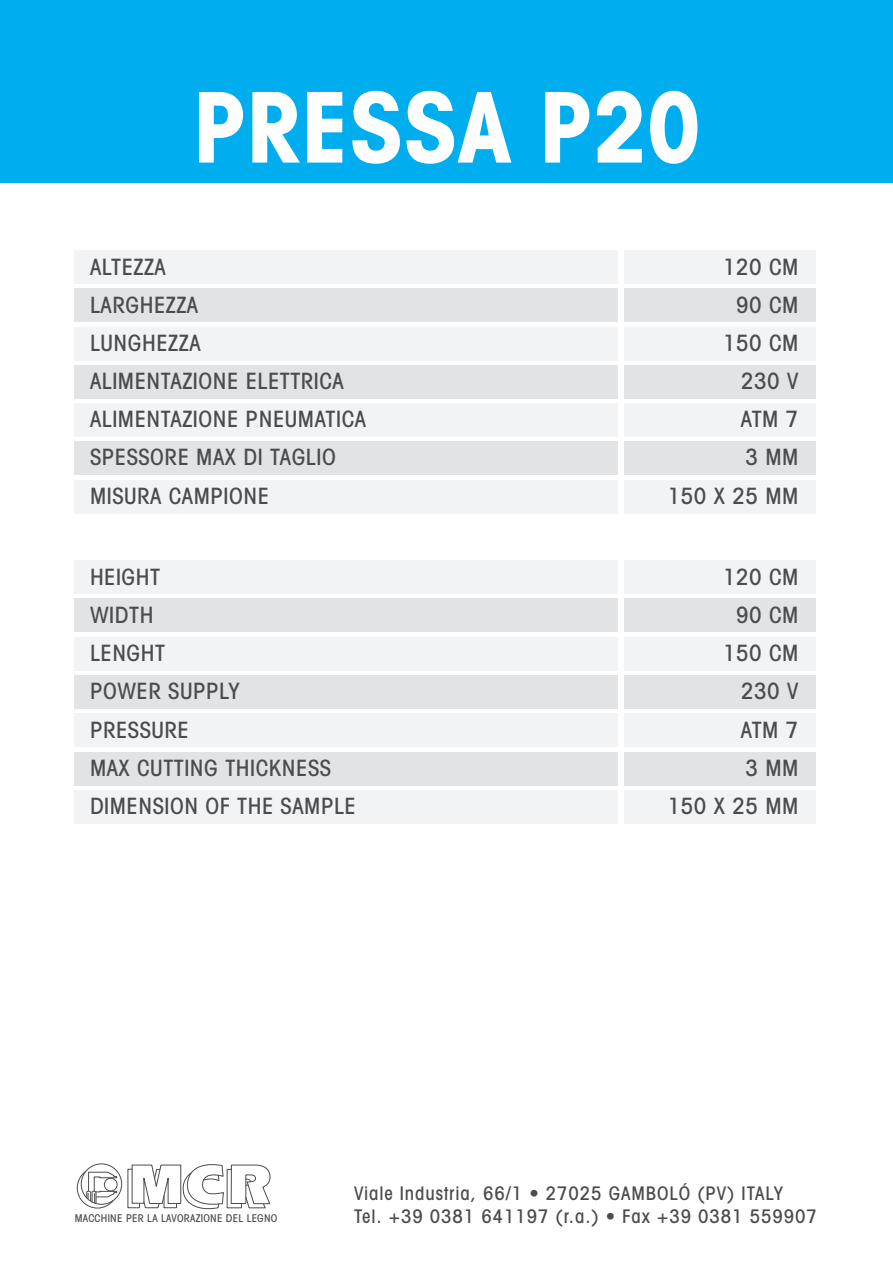
<style>
.page{position:relative;width:893px;height:1263px;background:#fff}
.page>*{position:absolute;margin:0;border:0;box-sizing:border-box;transform-origin:0 0}
.t1{font:700 condensed 97.5px "Avant Garde";color:#fff}
.t2{font:500 condensed 22.5px/38.1px "Avant Garde";letter-spacing:.025em;color:#4b4c4d}
.t3{font:500 condensed 18.75px/22.5px "Avant Garde";letter-spacing:.05em;color:#4b4c4d}
.t4{font:500 condensed 10.8px "Avant Garde";letter-spacing:.025em;color:#4b4c4d}
</style>
<div class="page">
<div style="left:74px;top:250px;width:543px;height:34px;background:#f2f3f4"></div>
<div style="left:74px;top:289px;width:543px;height:33px;background:#e2e3e5"></div>
<div style="left:74px;top:327px;width:543px;height:33px;background:#f2f3f4"></div>
<div style="left:74px;top:365px;width:543px;height:33px;background:#e2e3e5"></div>
<div style="left:74px;top:403px;width:543px;height:34px;background:#f2f3f4"></div>
<div style="left:74px;top:442px;width:543px;height:33px;background:#e2e3e5"></div>
<div style="left:74px;top:480px;width:543px;height:33px;background:#f2f3f4"></div>
<div style="left:624px;top:250px;width:192px;height:34px;background:#f2f3f4"></div>
<div style="left:624px;top:289px;width:192px;height:33px;background:#e2e3e5"></div>
<div style="left:624px;top:327px;width:192px;height:33px;background:#f2f3f4"></div>
<div style="left:624px;top:365px;width:192px;height:33px;background:#e2e3e5"></div>
<div style="left:624px;top:403px;width:192px;height:34px;background:#f2f3f4"></div>
<div style="left:624px;top:442px;width:192px;height:33px;background:#e2e3e5"></div>
<div style="left:624px;top:480px;width:192px;height:33px;background:#f2f3f4"></div>
<div style="left:74px;top:560px;width:543px;height:34px;background:#f2f3f4"></div>
<div style="left:74px;top:599px;width:543px;height:33px;background:#e2e3e5"></div>
<div style="left:74px;top:637px;width:543px;height:33px;background:#f2f3f4"></div>
<div style="left:74px;top:675px;width:543px;height:34px;background:#e2e3e5"></div>
<div style="left:74px;top:714px;width:543px;height:33px;background:#f2f3f4"></div>
<div style="left:74px;top:752px;width:543px;height:33px;background:#e2e3e5"></div>
<div style="left:74px;top:790px;width:543px;height:33px;background:#f2f3f4"></div>
<div style="left:624px;top:560px;width:192px;height:34px;background:#f2f3f4"></div>
<div style="left:624px;top:599px;width:192px;height:33px;background:#e2e3e5"></div>
<div style="left:624px;top:637px;width:192px;height:33px;background:#f2f3f4"></div>
<div style="left:624px;top:675px;width:192px;height:34px;background:#e2e3e5"></div>
<div style="left:624px;top:714px;width:192px;height:33px;background:#f2f3f4"></div>
<div style="left:624px;top:752px;width:192px;height:33px;background:#e2e3e5"></div>
<div style="left:624px;top:790px;width:192px;height:33px;background:#f2f3f4"></div>
<div style="left:0;top:0;width:893px;height:182px;background:#00aeef"></div>
<div style="left:81px;top:1163px;width:41px;height:41px;border:1px solid #4b4c4d;border-radius:50%"></div>
<svg style="left:77px;top:1170px;width:40px;height:39px"></svg>
<svg style="left:127px;top:1164px;width:144px;height:46px"></svg>
<h1 class="t1" style="left:192px;top:92px;width:510px">PRESSA P20</h1>
<p class="t2" style="left:90px;top:250px;width:278px">ALTEZZA<br>LARGHEZZA<br>LUNGHEZZA<br>ALIMENTAZIONE ELETTRICA<br>ALIMENTAZIONE PNEUMATICA<br>SPESSORE MAX DI TAGLIO<br>MISURA CAMPIONE</p>
<p class="t2" style="left:668px;top:250px;width:132px;text-align:right">120 CM<br>90 CM<br>150 CM<br>230 V<br>ATM 7<br>3 MM<br>150 X 25 MM</p>
<p class="t2" style="left:90px;top:560px;width:267px">HEIGHT<br>WIDTH<br>LENGHT<br>POWER SUPPLY<br>PRESSURE<br>MAX CUTTING THICKNESS<br>DIMENSION OF THE SAMPLE</p>
<p class="t2" style="left:668px;top:560px;width:132px;text-align:right">120 CM<br>90 CM<br>150 CM<br>230 V<br>ATM 7<br>3 MM<br>150 X 25 MM</p>
<p class="t4" style="left:75px;top:1214px;width:204px">MACCHINE PER LA LAVORAZIONE DEL LEGNO</p>
<p class="t3" style="left:354px;top:1184px;width:464px">Viale Industria, 66/1 • 27025 GAMBOLÓ (PV) ITALY<br>Tel. +39 0381 641197 (r.a.) • Fax +39 0381 559907</p>
</div>
